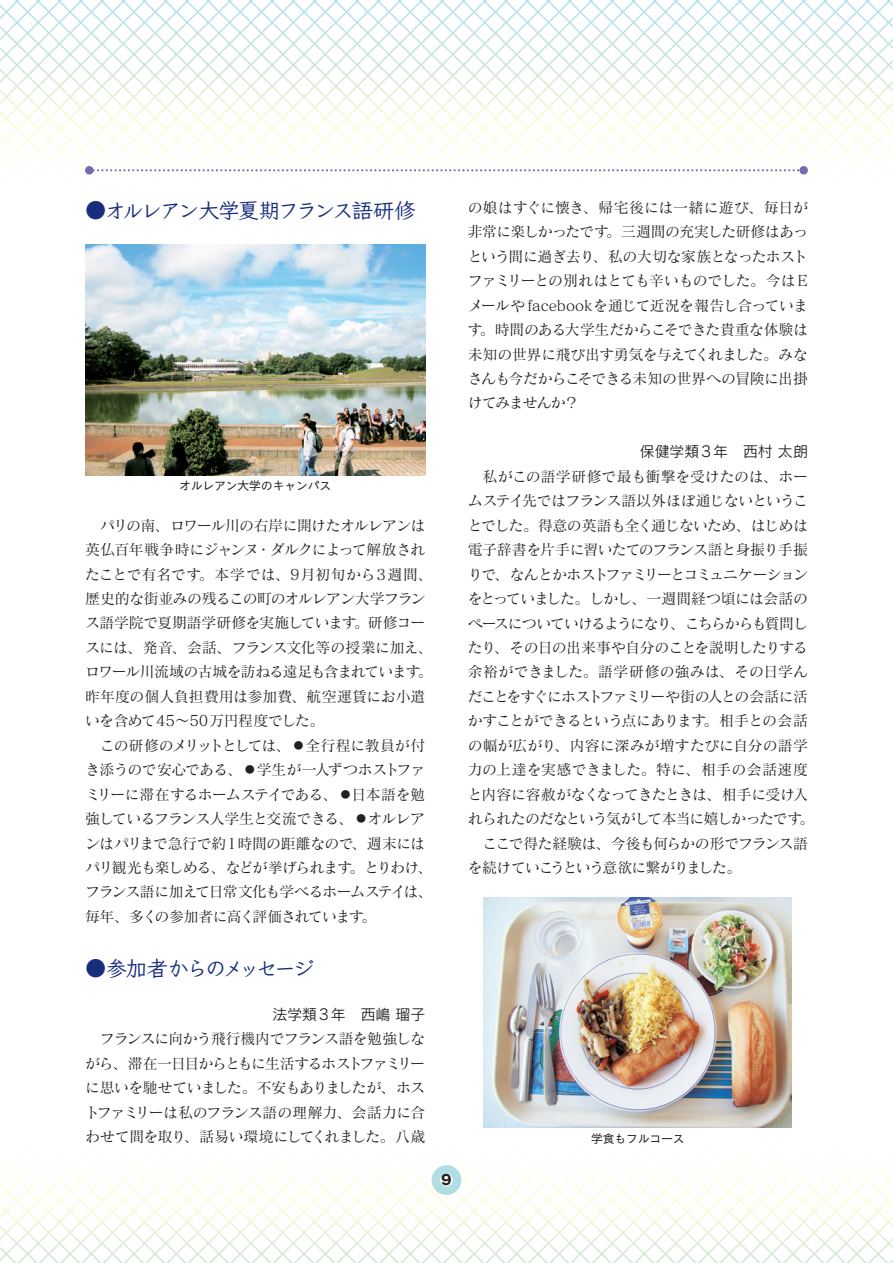
<style>
.page{position:relative;width:893px;height:1263px;background:#fff}
.page>*{position:absolute;margin:0;border:0;box-sizing:border-box;transform-origin:0 0}
.t1{font:21.3px "Klee Pro DB";letter-spacing:-.11em;color:#182d7c}
.t2{font:14.85px/24.5px "Matisse Pro M";letter-spacing:-.045em;color:#231f20}
.t3{font:14.85px "Matisse Pro M";letter-spacing:-.085em;color:#231f20}
.t4{font:14.85px "Matisse Pro M";letter-spacing:.005em;color:#231f20}
.t5{font:14.85px "Matisse Pro M";letter-spacing:-.065em;color:#231f20}
.t6{font:14.85px "Matisse Pro M";letter-spacing:.01em;color:#231f20}
.t7{font:14.85px "Matisse Pro M";letter-spacing:-.005em;color:#231f20}
.t8{font:14.85px "Rodin Pro M";letter-spacing:.005em;color:#231f20}
.t9{font:14.85px "Matisse Pro M";letter-spacing:-.08em;color:#231f20}
.t10{font:700 13.8px "Gothic MB101 Pro";color:#231f20}
.t11{font:11.7px "New Cezanne Pro M";color:#231f20}
</style>
<div class="page">
<svg style="left:0;top:1160px;width:893px;height:103px"></svg>
<div style="left:432px;top:1165px;width:29px;height:30px;border:9px solid #aedee4;border-radius:50%"></div>
<svg style="left:0;top:0;width:893px;height:172px"></svg>
<div style="left:85px;top:166px;width:9px;height:9px;background:#726cb1;border-radius:50%"></div>
<div style="left:799px;top:166px;width:9px;height:9px;background:#726cb1;border-radius:50%"></div>
<img style="left:85px;top:244px;width:340px;height:231px">
<img style="left:484px;top:897px;width:308px;height:231px">
<h1 class="t1" style="left:85px;top:197px;width:332px">●オルレアン大学夏期フランス語研修</h1>
<p class="t11" style="left:179px;top:475px;width:154px">オルレアン大学のキャンパス</p>
<p class="t2" style="left:85px;top:512px;width:349px;text-indent:15px">パリの南、ロワール川の右岸に開けたオルレアンは英仏百年戦争時にジャンヌ・ダルクによって解放されたことで有名です。本学では、9月初旬から3週間、歴史的な街並みの残るこの町のオルレアン大学フランス語学院で夏期語学研修を実施しています。研修コースには、発音、会話、フランス文化等の授業に加え、ロワール川流域の古城を訪ねる遠足も含まれています。昨年度の個人負担費用は参加費、航空運賃にお小遣いを含めて45～50万円程度でした。</p>
<p class="t2" style="left:85px;top:733px;width:349px;text-indent:15px">この研修のメリットとしては、◦全行程に教員が付き添うので安心である、◦学生が一人ずつホストファミリーに滞在するホームステイである、◦日本語を勉強しているフランス人学生と交流できる、◦オルレアンはパリまで急行で約1時間の距離なので、週末にはパリ観光も楽しめる、などが挙げられます。とりわけ、フランス語に加えて日常文化も学べるホームステイは、毎年、多くの参加者に高く評価されています。</p>
<h1 class="t1" style="left:85px;top:955px;width:231px">●参加者からのメッセージ</h1>
<p class="t8" style="left:273px;top:1004px;width:154px">法学類3年　西嶋 瑠子</p>
<p class="t2" style="left:85px;top:1026px;width:342px;text-align:justify;text-indent:15px">フランスに向かう飛行機内でフランス語を勉強しながら、滞在一日目からともに生活するホストファミリーに思いを馳せていました。不安もありましたが、ホストファミリーは私のフランス語の理解力、会話力に合わせて間を取り、話易い環境にしてくれました。八歳</p>
<p class="t10" style="left:441px;top:1168px;width:12px">9</p>
<p class="t2" style="left:468px;top:195px;width:342px;text-align:justify">の娘はすぐに懐き、帰宅後には一緒に遊び、毎日が非常に楽しかったです。三週間の充実した研修はあっという間に過ぎ去り、私の大切な家族となったホストファミリーとの別れはとても辛いものでした。今は Eメールや facebookを通じて近況を報告し合っています。時間のある大学生だからこそできた貴重な体験は未知の世界に飛び出す勇気を与えてくれました。みなさんも今だからこそできる未知の世界への冒険に出掛けてみませんか？</p>
<p class="t8" style="left:640px;top:442px;width:170px">保健学類3年　西村 太朗</p>
<p class="t7" style="left:483px;top:467px;width:327px">私がこの語学研修で最も衝撃を受けたのは、ホー</p>
<p class="t2" style="left:468px;top:488px;width:342px">ムステイ先ではフランス語以外ほぼ通じないというこ</p>
<p class="t2" style="left:468px;top:512px;width:342px">とでした。得意の英語も全く通じないため、はじめは</p>
<p class="t2" style="left:468px;top:537px;width:342px">電子辞書を片手に習いたてのフランス語と身振り手振</p>
<p class="t3" style="left:468px;top:565px;width:342px">りで、なんとかホストファミリーとコミュニケーション</p>
<p class="t2" style="left:468px;top:586px;width:342px">をとっていました。しかし、一週間経つ頃には会話の</p>
<p class="t3" style="left:468px;top:614px;width:342px">ペースについていけるようになり、こちらからも質問し</p>
<p class="t2" style="left:468px;top:635px;width:342px">たり、その日の出来事や自分のことを説明したりする</p>
<p class="t6" style="left:468px;top:662px;width:342px">余裕ができました。語学研修の強みは、その日学ん</p>
<p class="t3" style="left:468px;top:687px;width:342px">だことをすぐにホストファミリーや街の人との会話に活</p>
<p class="t2" style="left:468px;top:708px;width:342px">かすことができるという点にあります。相手との会話</p>
<p class="t4" style="left:468px;top:736px;width:342px">の幅が広がり、内容に深みが増すたびに自分の語学</p>
<p class="t4" style="left:468px;top:760px;width:342px">力の上達を実感できました。特に、相手の会話速度</p>
<p class="t2" style="left:468px;top:781px;width:342px">と内容に容赦がなくなってきたときは、相手に受け入</p>
<p class="t5" style="left:468px;top:809px;width:348px">れられたのだなという気がして本当に嬉しかったです。</p>
<p class="t2" style="left:483px;top:830px;width:327px">ここで得た経験は、今後も何らかの形でフランス語</p>
<p class="t9" style="left:468px;top:858px;width:275px">を続けていこうという意欲に繋がりました。</p>
<p class="t11" style="left:591px;top:1128px;width:95px">学食もフルコース</p>
</div>
